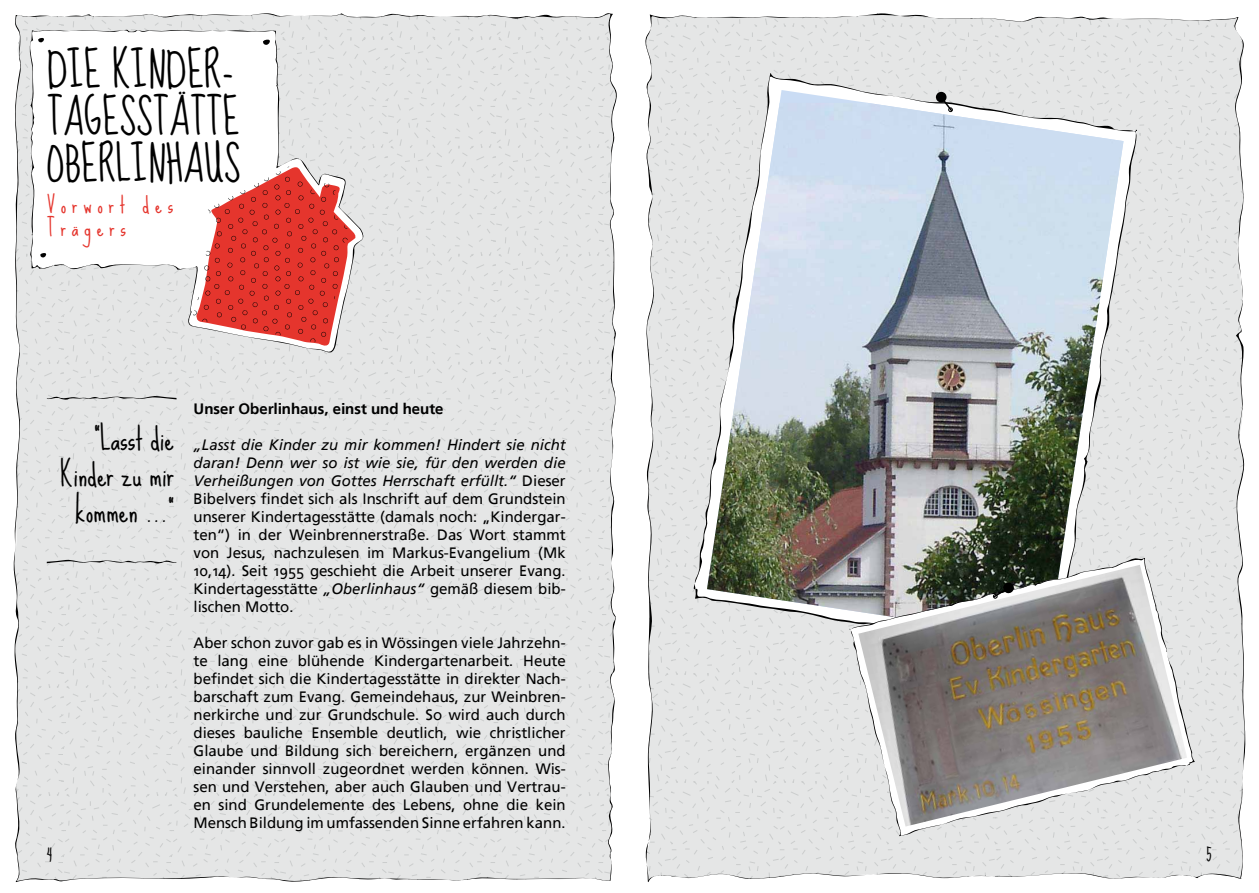
<style>
.page{position:relative;width:1259px;height:893px;background:#fff}
.page>*{position:absolute;margin:0;border:0;box-sizing:border-box;transform-origin:0 0}
.t1{font:39px/46.8px "Sue Ellen Francisco";color:#000;text-align:justify}
.t2{font:27px/36px "Sue Ellen Francisco";color:#000;text-align:right}
.t3{font:19.5px/23.4px "Sue Ellen Francisco";letter-spacing:.3em;color:#e5352d}
.t4{font:16.5px "Sue Ellen Francisco";color:#000}
.t5{font:15px/18px "Frutiger Linotype";color:#000;text-align:justify}
.t6{font:700 15px "Frutiger Linotype";color:#000}
.s1{font-style:italic}
</style>
<div class="page">
<img style="left:645px;top:13px;width:601px;height:869px">
<svg style="left:13px;top:13px;width:604px;height:868px;background:#e5e0df"></svg>
<h1 class="t1" style="left:47px;top:50px;width:192px">DIE KINDER-TAGESSTÄTTE OBER</h1>
<h1 class="t1" style="left:116px;top:144px;width:126px">LINHAUS</h1>
<h3 class="t3" style="left:47px;top:194px;width:128px">Vorwort des<br>Trägers</h3>
<h2 class="t2" style="left:60px;top:423px;width:116px">“Lasst die<br>Kinder zu mir kommen ...“</h2>
<p class="t6" style="left:193px;top:400px;width:252px">Unser Oberlinhaus, einst und heute</p>
<p class="t5" style="left:193px;top:436px;width:374px"><span class="s1">„Lasst die Kinder zu mir kommen! Hindert sie nicht daran! Denn wer so ist wie sie, für den werden die Verheißungen von Gottes Herrschaft erfüllt.“</span> Dieser Bibelvers findet sich als Inschrift auf dem Grundstein unserer Kindertagesstätte (damals noch: „Kindergar&shy;ten“) in der Weinbrennerstraße. Das Wort stammt von Jesus, nachzulesen im Markus-Evangelium (Mk 10,14). Seit 1955 geschieht die Arbeit unserer Evang.<br>Kindertagesstätte <span class="s1">„Oberlinhaus“</span> gemäß diesem bib&shy;lischen Motto.</p>
<p class="t5" style="left:193px;top:634px;width:374px">Aber schon zuvor gab es in Wössingen viele Jahrzehn&shy;te lang eine blühende Kindergartenarbeit. Heute befindet sich die Kindertagesstätte in direkter Nach&shy;barschaft zum Evang. Gemeindehaus, zur Weinbren&shy;nerkirche und zur Grundschule. So wird auch durch dieses bauliche Ensemble deutlich, wie christlicher Glaube und Bildung sich bereichern, ergänzen und einander sinnvoll zugeordnet werden können. Wis&shy;sen und Verstehen, aber auch Glauben und Vertrau&shy;en sind Grundelemente des Lebens, ohne die kein Mensch Bildung im umfassenden Sinne erfahren kann.</p>
<p class="t4" style="left:47px;top:846px;width:7px">4</p>
<p class="t4" style="left:1206px;top:846px;width:7px">5</p>
</div>
